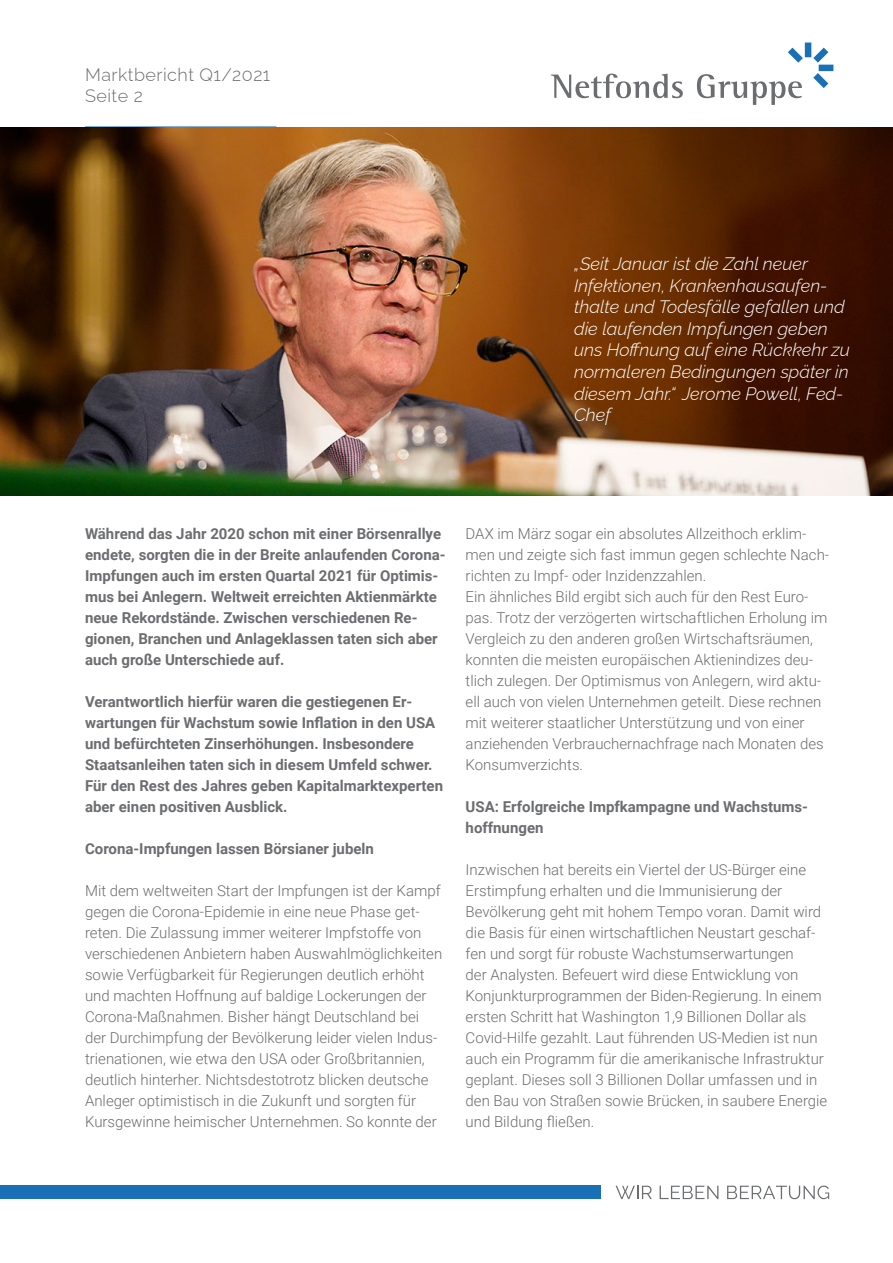
<style>
.page{position:relative;width:893px;height:1263px;background:#fff}
.page>*{position:absolute;margin:0;border:0;box-sizing:border-box;transform-origin:0 0}
.t1{font:italic 300 18px/21.6px "Raleway";color:#fff}
.Copy{font:300 18px "Raleway";letter-spacing:.025em;color:#6c6d70}
.Einf__Abs__Kopie{font:300 15px/21px "Roboto";color:#6c6d70}
.Einf__Abs__Kopie-2{font:700 15px/21px "Roboto";color:#6c6d70}
</style>
<div class="page">
<div style="left:0;top:1186px;width:601px;height:13px;background:#1970b7"></div>
<svg style="left:616px;top:1186px;width:36px;height:13px"></svg>
<svg style="left:660px;top:1186px;width:58px;height:13px"></svg>
<svg style="left:727px;top:1185px;width:102px;height:14px"></svg>
<svg style="left:551px;top:74px;width:132px;height:24px"></svg>
<svg style="left:697px;top:74px;width:105px;height:31px"></svg>
<svg style="left:813px;top:48px;width:15px;height:15px"></svg>
<div style="left:819px;top:65px;width:14px;height:6px;background:#1970b7"></div>
<div style="left:805px;top:43px;width:6px;height:14px;background:#1970b7"></div>
<svg style="left:813px;top:73px;width:15px;height:15px"></svg>
<svg style="left:788px;top:48px;width:15px;height:15px"></svg>
<hr style="left:85px;top:126px;width:191px;height:3px;background:#1970b7">
<img style="left:0;top:128px;width:893px;height:367px">
<p class="Copy" style="left:85px;top:60px;width:187px">Marktbericht Q1/2021</p>
<p class="Copy" style="left:85px;top:82px;width:59px">Seite 2</p>
<p class="t1" style="left:574px;top:251px;width:277px">„Seit Januar ist die Zahl neuer<br>Infektionen, Krankenhausaufen&shy;thalte und Todesfälle gefallen und die laufenden Impfungen geben uns Hoffnung auf eine Rückkehr zu normaleren Bedingungen später in diesem Jahr.“ Jerome Powell, Fed-<br>Chef</p>
<p class="Einf__Abs__Kopie-2" style="left:85px;top:522px;width:362px">Während das Jahr 2020 schon mit einer Börsenrallye endete, sorgten die in der Breite anlaufenden Corona-Impfungen auch im ersten Quartal 2021 für Optimis&shy;mus bei Anlegern. Weltweit erreichten Aktienmärkte neue Rekordstände. Zwischen verschiedenen Re&shy;gionen, Branchen und Anlageklassen taten sich aber auch große Unterschiede auf.</p>
<p class="Einf__Abs__Kopie-2" style="left:85px;top:690px;width:359px">Verantwortlich hierfür waren die gestiegenen Er&shy;wartungen für Wachstum sowie Inflation in den USA und befürchteten Zinserhöhungen. Insbesondere Staatsanleihen taten sich in diesem Umfeld schwer.<br>Für den Rest des Jahres geben Kapitalmarktexperten aber einen positiven Ausblick.</p>
<p class="Einf__Abs__Kopie-2" style="left:85px;top:837px;width:290px">Corona-Impfungen lassen Börsianer jubeln</p>
<p class="Einf__Abs__Kopie" style="left:85px;top:879px;width:359px">Mit dem weltweiten Start der Impfungen ist der Kampf gegen die Corona-Epidemie in eine neue Phase get&shy;reten. Die Zulassung immer weiterer Impfstoffe von verschiedenen Anbietern haben Auswahlmöglichkeiten sowie Verfügbarkeit für Regierungen deutlich erhöht und machten Hoffnung auf baldige Lockerungen der Corona-Maßnahmen. Bisher hängt Deutschland bei der Durchimpfung der Bevölkerung leider vielen Indus&shy;trienationen, wie etwa den USA oder Großbritannien, deutlich hinterher. Nichtsdestotrotz blicken deutsche Anleger optimistisch in die Zukunft und sorgten für Kursgewinne heimischer Unternehmen. So konnte der</p>
<p class="Einf__Abs__Kopie" style="left:466px;top:522px;width:365px">DAX im März sogar ein absolutes Allzeithoch erklim&shy;men und zeigte sich fast immun gegen schlechte Nach&shy;richten zu Impf- oder Inzidenzzahlen.</p>
<p class="Einf__Abs__Kopie" style="left:466px;top:585px;width:363px">Ein ähnliches Bild ergibt sich auch für den Rest Euro&shy;pas. Trotz der verzögerten wirtschaftlichen Erholung im Vergleich zu den anderen großen Wirtschaftsräumen, konnten die meisten europäischen Aktienindizes deu&shy;tlich zulegen. Der Optimismus von Anlegern, wird aktu&shy;ell auch von vielen Unternehmen geteilt. Diese rechnen mit weiterer staatlicher Unterstützung und von einer anziehenden Verbrauchernachfrage nach Monaten des Konsumverzichts.</p>
<p class="Einf__Abs__Kopie-2" style="left:466px;top:795px;width:344px">USA: Erfolgreiche Impfkampagne und Wachstums&shy;hoffnungen</p>
<p class="Einf__Abs__Kopie" style="left:466px;top:858px;width:363px">Inzwischen hat bereits ein Viertel der US-Bürger eine Erstimpfung erhalten und die Immunisierung der Bevölkerung geht mit hohem Tempo voran. Damit wird die Basis für einen wirtschaftlichen Neustart geschaf&shy;fen und sorgt für robuste Wachstumserwartungen<br>der Analysten. Befeuert wird diese Entwicklung von Konjunkturprogrammen der Biden-Regierung. In einem ersten Schritt hat Washington 1,9 Billionen Dollar als Covid-Hilfe gezahlt. Laut führenden US-Medien ist nun auch ein Programm für die amerikanische Infrastruktur geplant. Dieses soll 3 Billionen Dollar umfassen und in den Bau von Straßen sowie Brücken, in saubere Energie und Bildung fließen.</p>
</div>
